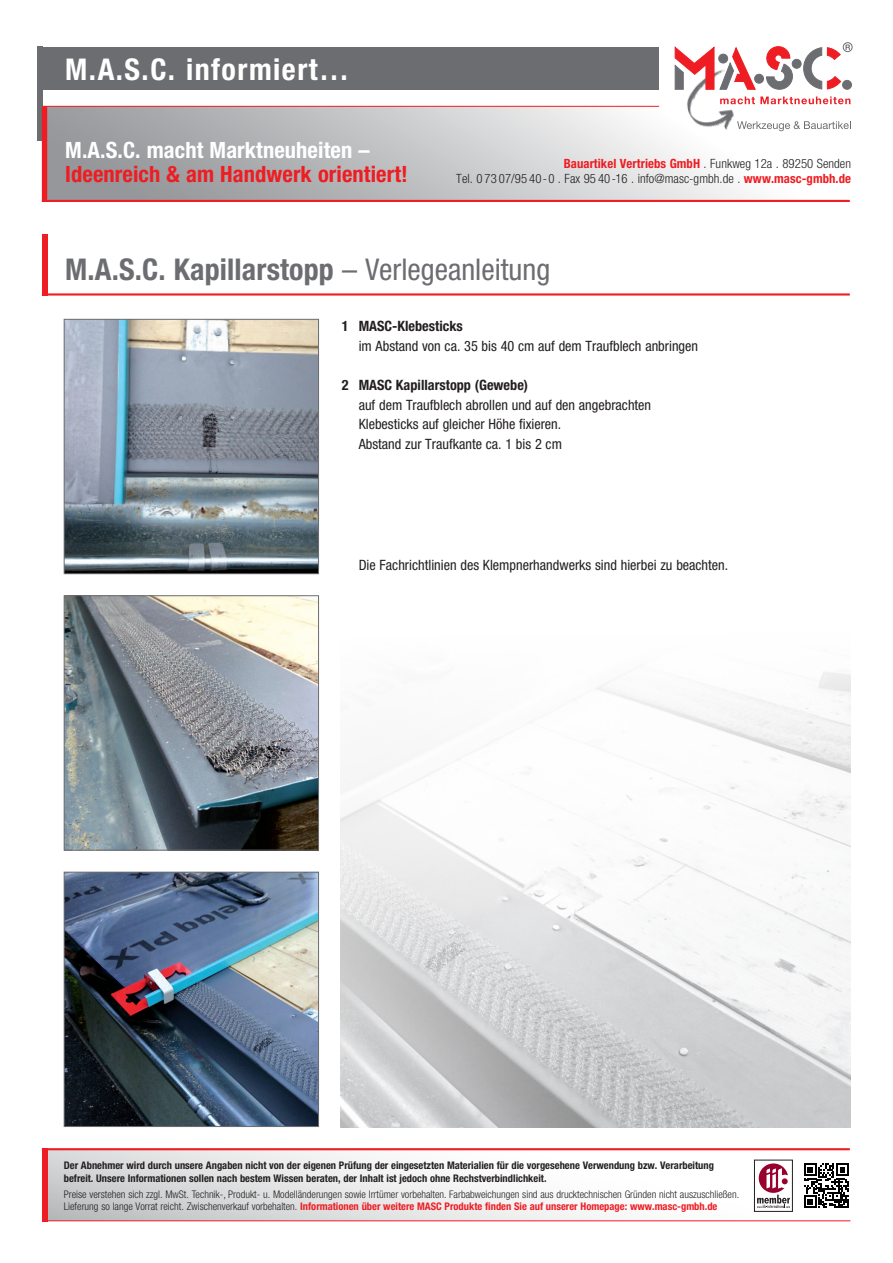
<style>
.page{position:relative;width:893px;height:1263px;background:#fff}
.page>*{position:absolute;margin:0;border:0;box-sizing:border-box;transform-origin:0 0}
.Artikelbezeich{font:700 condensed 30px "Helvetica Neue";letter-spacing:.005em;color:#6c6d70}
.t1{font:700 condensed 30px "Helvetica Neue";letter-spacing:.05em;color:#fff}
.t2{font:700 condensed 22.5px "Helvetica Neue";letter-spacing:.005em;color:#ee1d23}
.t3{font:700 condensed 22.5px "Helvetica Neue";letter-spacing:.005em;color:#fff}
.t4{font:condensed 14.25px/19.5px "Helvetica Neue";color:#231f20}
.t5{font:700 condensed 14.25px "Helvetica Neue";color:#231f20}
.t6{font:300 condensed 12.75px "Helvetica Neue";letter-spacing:.005em;color:#231f20}
.t7{font:700 condensed 12.75px "Helvetica Neue";letter-spacing:.005em;color:#ee1d23}
.t8{font:700 condensed 10.5px/12.8px "Helvetica Neue";color:#231f20}
.t9{font:300 condensed 10.5px "Helvetica Neue";color:#231f20}
.t10{font:700 condensed 10.5px "Helvetica Neue";color:#ee1d23}
.s1{font-weight:300;color:#231f20}
.s2{font-weight:700;color:#ee1d23}
.s3{font-weight:400}
.s4{font-weight:700}
</style>
<div class="page">
<img style="left:340px;top:672px;width:510px;height:456px">
<svg style="left:47px;top:1150px;width:804px;height:71px"></svg>
<svg style="left:37px;top:47px;width:6px;height:94px"></svg>
<div style="left:44px;top:106px;width:806px;height:95px;background:linear-gradient(to right,#8f9194,#fff)"></div>
<svg style="left:741px;top:121px;width:110px;height:10px"></svg>
<img style="left:679px;top:63px;width:62px;height:75px">
<svg style="left:675px;top:47px;width:39px;height:43px"></svg>
<svg style="left:720px;top:47px;width:35px;height:43px"></svg>
<div style="left:719px;top:54px;width:9px;height:9px;background:#6c6d70;border-radius:50%"></div>
<div style="left:719px;top:54px;width:9px;height:9px;border:1px solid #6c6d70;border-radius:50%"></div>
<div style="left:755px;top:74px;width:8px;height:9px;background:#6c6d70;border-radius:50%"></div>
<div style="left:754px;top:74px;width:10px;height:9px;border:1px solid #6c6d70;border-radius:50%"></div>
<div style="left:792px;top:59px;width:9px;height:9px;background:#6c6d70;border-radius:50%"></div>
<div style="left:792px;top:59px;width:9px;height:9px;border:1px solid #6c6d70;border-radius:50%"></div>
<svg style="left:766px;top:46px;width:27px;height:44px"></svg>
<div style="left:842px;top:80px;width:10px;height:9px;border:1px solid #6c6d70;border-radius:50%"></div>
<svg style="left:720px;top:97px;width:130px;height:7px"></svg>
<svg style="left:803px;top:45px;width:47px;height:44px"></svg>
<div style="left:843px;top:42px;width:9px;height:10px;border:1px solid #6c6d70;border-radius:50%"></div>
<hr style="left:42px;top:200px;width:808px;height:2px;background:#ee1d23">
<div style="left:42px;top:106px;width:5px;height:96px;background:#ee1d23"></div>
<hr style="left:43px;top:106px;width:616px;height:1px;background:#ee1d23">
<hr style="left:43px;top:1220px;width:807px;height:1px;background:#ee1d23">
<div style="left:42px;top:1148px;width:5px;height:73px;background:#ee1d23"></div>
<hr style="left:42px;top:1148px;width:808px;height:2px;background:#ee1d23">
<div style="left:38px;top:47px;width:621px;height:42px;background:#6c6d70"></div>
<div style="left:42px;top:234px;width:5px;height:62px;background:#ee1d23"></div>
<hr style="left:42px;top:293px;width:808px;height:3px;background:#ee1d23">
<img style="left:66px;top:321px;width:251px;height:251px">
<div style="left:64px;top:319px;width:255px;height:255px;border:1px solid #6c6d70"></div>
<img style="left:66px;top:597px;width:251px;height:251px">
<div style="left:64px;top:595px;width:255px;height:255px;border:1px solid #6c6d70"></div>
<img style="left:66px;top:874px;width:251px;height:251px">
<div style="left:64px;top:872px;width:255px;height:255px;border:1px solid #6c6d70"></div>
<svg style="left:757px;top:1163px;width:33px;height:45px"></svg>
<div style="left:754px;top:1159px;width:39px;height:53px;border:1px solid #231f20"></div>
<svg style="left:802px;top:1161px;width:48px;height:49px"></svg>
<svg style="left:804px;top:1163px;width:44px;height:45px"></svg>
<p class="t1" style="left:65px;top:51px;width:285px">M.A.S.C. informiert…</p>
<p class="t1" style="left:87px;top:51px;width:218px">Neu bei MASC…</p>
<p class="t3" style="left:65px;top:136px;width:306px">M.A.S.C. macht Marktneuheiten –</p>
<p class="t2" style="left:65px;top:161px;width:344px">Ideenreich &amp; am Handwerk orientiert!</p>
<p class="t7" style="left:564px;top:156px;width:289px">Bauartikel Vertriebs GmbH <span class="s1">. Funkweg 12a . 89250 Senden</span></p>
<p class="t6" style="left:456px;top:171px;width:396px">Tel. 0 73 07/95 40-0 . Fax 95 40-16 . info@masc-gmbh.de . <span class="s2">www.masc-gmbh.de</span></p>
<p class="Artikelbezeich" style="left:65px;top:251px;width:486px">M.A.S.C. Kapillarstopp <span class="s3">– Verlegeanleitung</span></p>
<p class="t4" style="left:359px;top:317px;width:341px;text-indent:-17px"><span class="s4">1 MASC-Klebesticks<br></span>im Abstand von ca. 35 bis 40 cm auf dem Traufblech anbringen</p>
<p class="t5" style="left:342px;top:376px;width:188px">2 MASC Kapillarstopp (Gewebe)</p>
<p class="t4" style="left:359px;top:395px;width:294px">auf dem Traufblech abrollen und auf den angebrachten<br>Klebesticks auf gleicher Höhe fixieren.</p>
<p class="t4" style="left:359px;top:434px;width:205px">Abstand zur Traufkante ca. 1 bis 2 cm</p>
<p class="t4" style="left:359px;top:555px;width:371px">Die Fachrichtlinien des Klempnerhandwerks sind hierbei zu beachten.</p>
<p class="t8" style="left:64px;top:1159px;width:652px">Der Abnehmer wird durch unsere Angaben nicht von der eigenen Prüfung der eingesetzten Materialien für die vorgesehene Verwendung bzw. Verarbeitung befreit. Unsere Informationen sollen nach bestem Wissen beraten, der Inhalt ist jedoch ohne Rechstverbindlichkeit.</p>
<p class="t9" style="left:64px;top:1188px;width:677px">Preise verstehen sich zzgl. MwSt. Technik-, Produkt- u. Modelländerungen sowie Irrtümer vorbehalten. Farbabweichungen sind aus drucktechnischen Gründen nicht auszuschließen.</p>
<p class="t10" style="left:64px;top:1200px;width:655px"><span class="s1">Lieferung so lange Vorrat reicht. Zwischenverkauf vorbehalten.</span> Informationen über weitere MASC Produkte finden Sie auf unserer Homepage: www.masc-gmbh.de</p>
</div>
